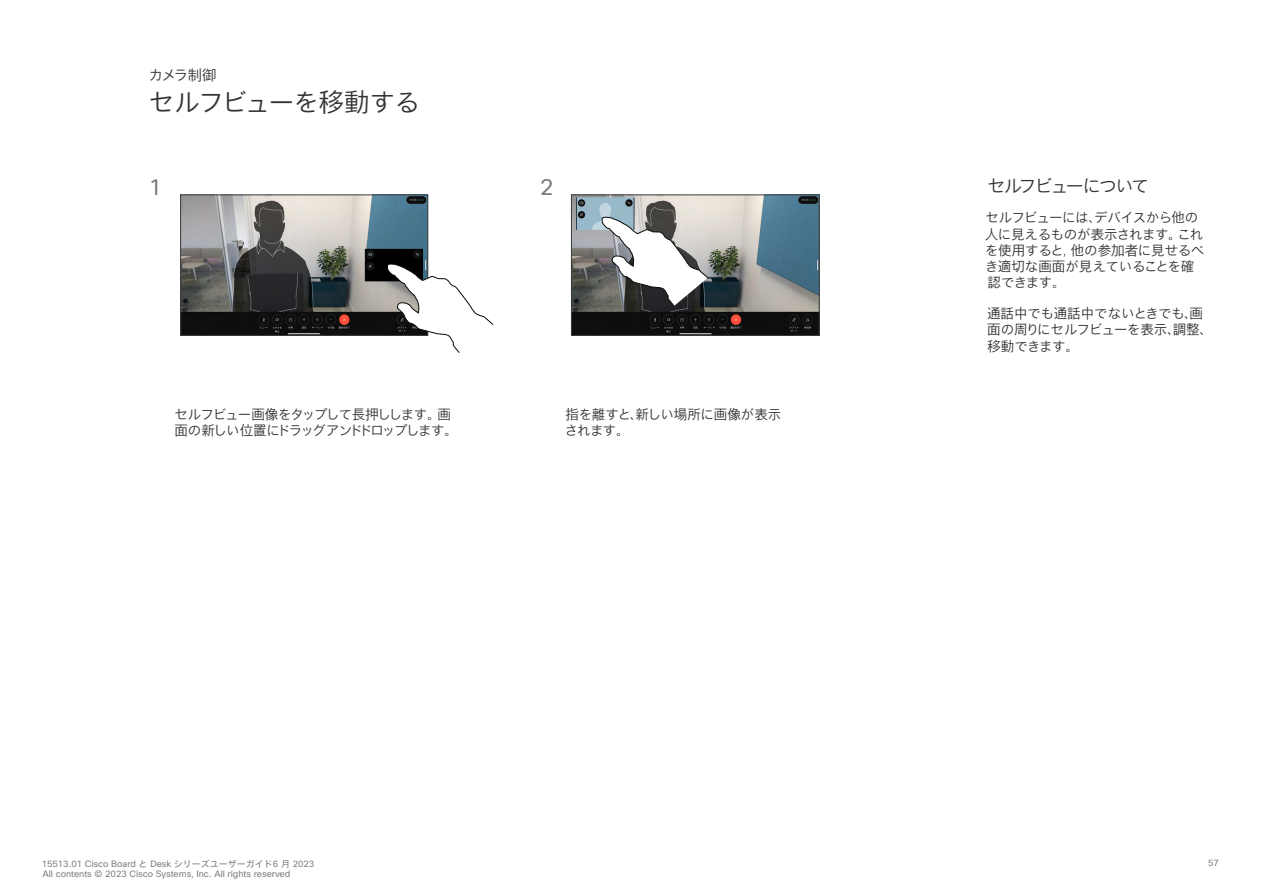
<style>
.page{position:relative;width:1263px;height:893px;background:#fff}
.page>*{position:absolute;margin:0;border:0;box-sizing:border-box;transform-origin:0 0}
.Subhead1{font:25.5px "Cisco Sans JPN Light";letter-spacing:-.025em;color:#333}
.t1{font:22.2px "Cisco Sans JPN Light";color:#808080}
.Right_Column_About_h{font:18px "Cisco Sans JPN Light";letter-spacing:-.11em;color:#333}
.Small_chapter_runnin{font:14.25px "Cisco Sans JPN Light";letter-spacing:-.065em;color:#333}
.Body{font:13.5px/16.2px "Cisco Sans JPN Light";letter-spacing:-.025em;color:#333}
.CartoonAnnotation{font:13.5px/16.2px "Cisco Sans JPN Light";letter-spacing:-.075em;color:#333}
.CartoonAnnotation-2{font:13.5px/16.2px "Cisco Sans JPN Light";letter-spacing:-.02em;color:#333}
.t2{font:9px "Cisco Sans";color:#808080}
.t3{font:9px "Cisco Sans JPN";color:#808080}
.s1{font-family:"Cisco Sans"}
.s2{font-family:"Cisco Sans JPN"}
.s3{font-family:"Cisco Sans";font-weight:200}
</style>
<div class="page">
<img style="left:573px;top:196px;width:245px;height:138px">
<div style="left:571px;top:194px;width:249px;height:142px;border:1px solid #3d3d3d"></div>
<img style="left:182px;top:196px;width:244px;height:138px">
<div style="left:180px;top:194px;width:248px;height:142px;border:1px solid #3d3d3d"></div>
<svg style="left:601px;top:194px;width:108px;height:113px"></svg>
<svg style="left:387px;top:228px;width:107px;height:125px"></svg>
<h2 class="Small_chapter_runnin" style="left:149px;top:66px;width:69px">カメラ制御</h2>
<h1 class="Subhead1" style="left:149px;top:86px;width:273px">セルフビューを移動する</h1>
<p class="t1" style="left:149px;top:173px;width:15px">1</p>
<p class="t1" style="left:540px;top:173px;width:15px">2</p>
<h2 class="Right_Column_About_h" style="left:987px;top:174px;width:164px">セルフビューについて</h2>
<p class="CartoonAnnotation" style="left:174px;top:407px;width:285px">セルフビュー画像をタップして長押しします。画面の新しい位置にドラッグアンドドロップします。</p>
<p class="CartoonAnnotation-2" style="left:565px;top:407px;width:218px">指を離すと、新しい場所に画像が表示されます。</p>
<p class="t3" style="left:42px;top:857px;width:274px">15513.01 <span class="s1">Cisco Board</span> と <span class="s1">Desk</span> シリーズユーザーガイド6 月 2023</p>
<p class="t2" style="left:42px;top:868px;width:249px">All contents <span class="s2">© 2023</span> Cisco Systems, Inc. All rights reserved</p>
<p class="Body" style="left:985px;top:210px;width:221px">セルフビューには、デバイスから他の人に見えるものが表示されます。これを使用すると<span class="s3">,</span> 他の参加者に見せるべき適切な画面が見えていることを確認できます。</p>
<p class="Body" style="left:987px;top:306px;width:227px">通話中でも通話中でないときでも、画面の周りにセルフビューを表示、調整、移動できます。</p>
<p class="t3" style="left:1208px;top:856px;width:12px">57</p>
</div>
